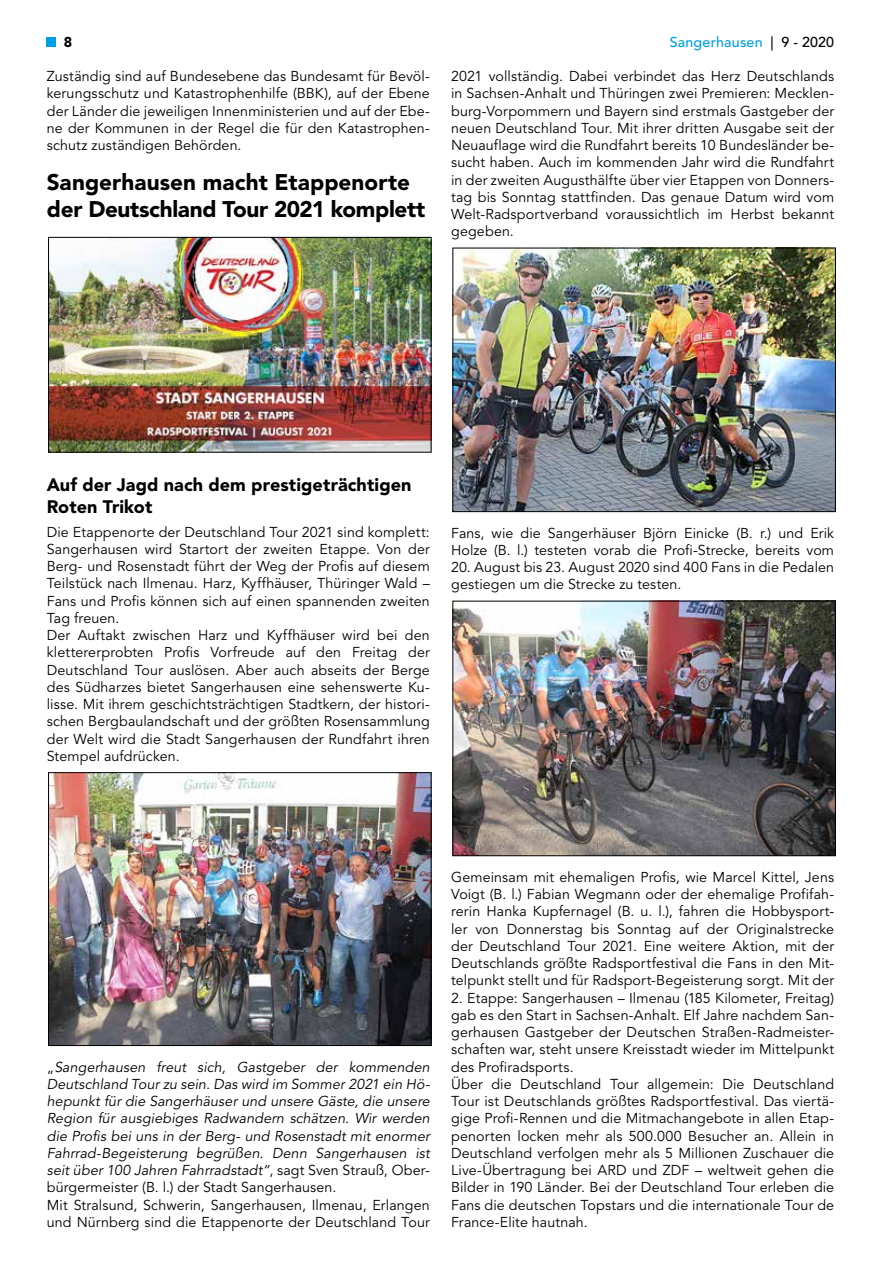
<style>
.page{position:relative;width:881px;height:1263px;background:#fff}
.page>*{position:absolute;margin:0;border:0;box-sizing:border-box;transform-origin:0 0}
.t1{font:900 22.5px/27.2px "Avenir LT";letter-spacing:-.005em;color:#000}
.t2{font:900 18px/21.8px "Avenir LT";letter-spacing:.005em;color:#000}
.t3{font:14.25px/17.2px "Avenir LT";letter-spacing:.01em;color:#000}
.t4{font:italic 14.25px/17.2px "Avenir LT";letter-spacing:.01em;color:#000}
.t5{font:500 14.25px "Avenir LT";letter-spacing:.01em;color:#009fe3}
.t6{font:900 14.25px "Avenir LT";color:#000}
.s1{color:#000}
.s2{font-style:normal}
</style>
<div class="page">
<div style="left:47px;top:37px;width:9px;height:9px;background:#009fe3"></div>
<img style="left:454px;top:250px;width:379px;height:260px">
<div style="left:452px;top:248px;width:383px;height:264px;border:1px solid #000"></div>
<img style="left:454px;top:603px;width:379px;height:251px">
<div style="left:452px;top:601px;width:383px;height:255px;border:1px solid #000"></div>
<img style="left:50px;top:239px;width:379px;height:211px">
<div style="left:48px;top:237px;width:383px;height:215px;border:1px solid #000"></div>
<img style="left:50px;top:774px;width:379px;height:270px">
<div style="left:48px;top:772px;width:383px;height:274px;border:1px solid #000"></div>
<p class="t6" style="left:64px;top:34px;width:10px">8</p>
<p class="t5" style="left:669px;top:34px;width:166px">Sangerhausen <span class="s1">| 9 - 2020</span></p>
<p class="t3" style="left:451px;top:68px;width:384px;text-align:justify">2021 vollständig. Dabei verbindet das Herz Deutschlands in Sachsen-Anhalt und Thüringen zwei Premieren: Mecklen&shy;burg-Vorpommern und Bayern sind erstmals Gastgeber der neuen Deutschland Tour. Mit ihrer dritten Ausgabe seit der Neuauflage wird die Rundfahrt bereits 10 Bundesländer be&shy;sucht haben. Auch im kommenden Jahr wird die Rundfahrt in der zweiten Augusthälfte über vier Etappen von Donners&shy;tag bis Sonntag stattfinden. Das genaue Datum wird vom Welt-Radsportverband voraussichtlich im Herbst bekannt gegeben.</p>
<p class="t3" style="left:47px;top:68px;width:384px;text-align:justify">Zuständig sind auf Bundesebene das Bundesamt für Bevöl&shy;kerungsschutz und Katastrophenhilfe (BBK), auf der Ebene der Länder die jeweiligen Innenministerien und auf der Ebe&shy;ne der Kommunen in der Regel die für den Katastrophen&shy;schutz zuständigen Behörden.</p>
<h1 class="t1" style="left:47px;top:168px;width:380px">Sangerhausen macht Etappenorte der Deutschland Tour 2021 komplett</h1>
<p class="t2" style="left:47px;top:474px;width:366px">Auf der Jagd nach dem prestigeträchtigen<br>Roten Trikot</p>
<p class="t3" style="left:47px;top:523px;width:384px">Die Etappenorte der Deutschland Tour 2021 sind komplett:<br>Sangerhausen wird Startort der zweiten Etappe. Von der Berg- und Rosenstadt führt der Weg der Profis auf diesem Teilstück nach Ilmenau. Harz, Kyffhäuser, Thüringer Wald – Fans und Profis können sich auf einen spannenden zweiten Tag freuen.<br>Der Auftakt zwischen Harz und Kyffhäuser wird bei den klettererprobten Profis Vorfreude auf den Freitag der Deutschland Tour auslösen. Aber auch abseits der Berge des Südharzes bietet Sangerhausen eine sehenswerte Ku&shy;lisse. Mit ihrem geschichtsträchtigen Stadtkern, der histori&shy;schen Bergbaulandschaft und der größten Rosensammlung der Welt wird die Stadt Sangerhausen der Rundfahrt ihren Stempel aufdrücken.</p>
<p class="t3" style="left:451px;top:524px;width:384px">Fans, wie die Sangerhäuser Björn Einicke (B. r.) und Erik<br>Holze (B. l.) testeten vorab die Profi-Strecke, bereits vom</p>
<p class="t3" style="left:451px;top:559px;width:384px">20. August bis 23. August 2020 sind 400 Fans in die Pedalen gestiegen um die Strecke zu testen.</p>
<p class="t4" style="left:47px;top:1058px;width:384px"><span class="s2">„</span>Sangerhausen freut sich, Gastgeber der kommenden Deutschland Tour zu sein. Das wird im Sommer 2021 ein Hö&shy;hepunkt für die Sangerhäuser und unsere Gäste, die unsere Region für ausgiebiges Radwandern schätzen. Wir werden die Profis bei uns in der Berg- und Rosenstadt mit enormer Fahrrad-Begeisterung begrüßen. Denn Sangerhausen ist seit über 100 Jahren Fahrradstadt“<span class="s2">, sagt Sven Strauß, Ober&shy;bürgermeister (B. l.) der Stadt Sangerhausen.<br>Mit Stralsund, Schwerin, Sangerhausen, Ilmenau, Erlangen und Nürnberg sind die Etappenorte der Deutschland Tour</span></p>
<p class="t3" style="left:451px;top:869px;width:384px;text-align:justify">Gemeinsam mit ehemaligen Profis, wie Marcel Kittel, Jens Voigt (B. l.) Fabian Wegmann oder der ehemalige Profifah&shy;rerin Hanka Kupfernagel (B. u. l.), fahren die Hobbysport&shy;ler von Donnerstag bis Sonntag auf der Originalstrecke der Deutschland Tour 2021. Eine weitere Aktion, mit der Deutschlands größte Radsportfestival die Fans in den Mit&shy;telpunkt stellt und für Radsport-Begeisterung sorgt. Mit der</p>
<p class="t3" style="left:451px;top:989px;width:384px">2. Etappe: Sangerhausen – Ilmenau (185 Kilometer, Freitag) gab es den Start in Sachsen-Anhalt. Elf Jahre nachdem San&shy;gerhausen Gastgeber der Deutschen Straßen-Radmeister&shy;schaften war, steht unsere Kreisstadt wieder im Mittelpunkt des Profiradsports.<br>Über die Deutschland Tour allgemein: Die Deutschland Tour ist Deutschlands größtes Radsportfestival. Das viertä&shy;gige Profi-Rennen und die Mitmachangebote in allen Etap&shy;penorten locken mehr als 500.000 Besucher an. Allein in Deutschland verfolgen mehr als 5 Millionen Zuschauer die Live-Übertragung bei ARD und ZDF – weltweit gehen die Bilder in 190 Länder. Bei der Deutschland Tour erleben die Fans die deutschen Topstars und die internationale Tour de France-Elite hautnah.</p>
</div>
